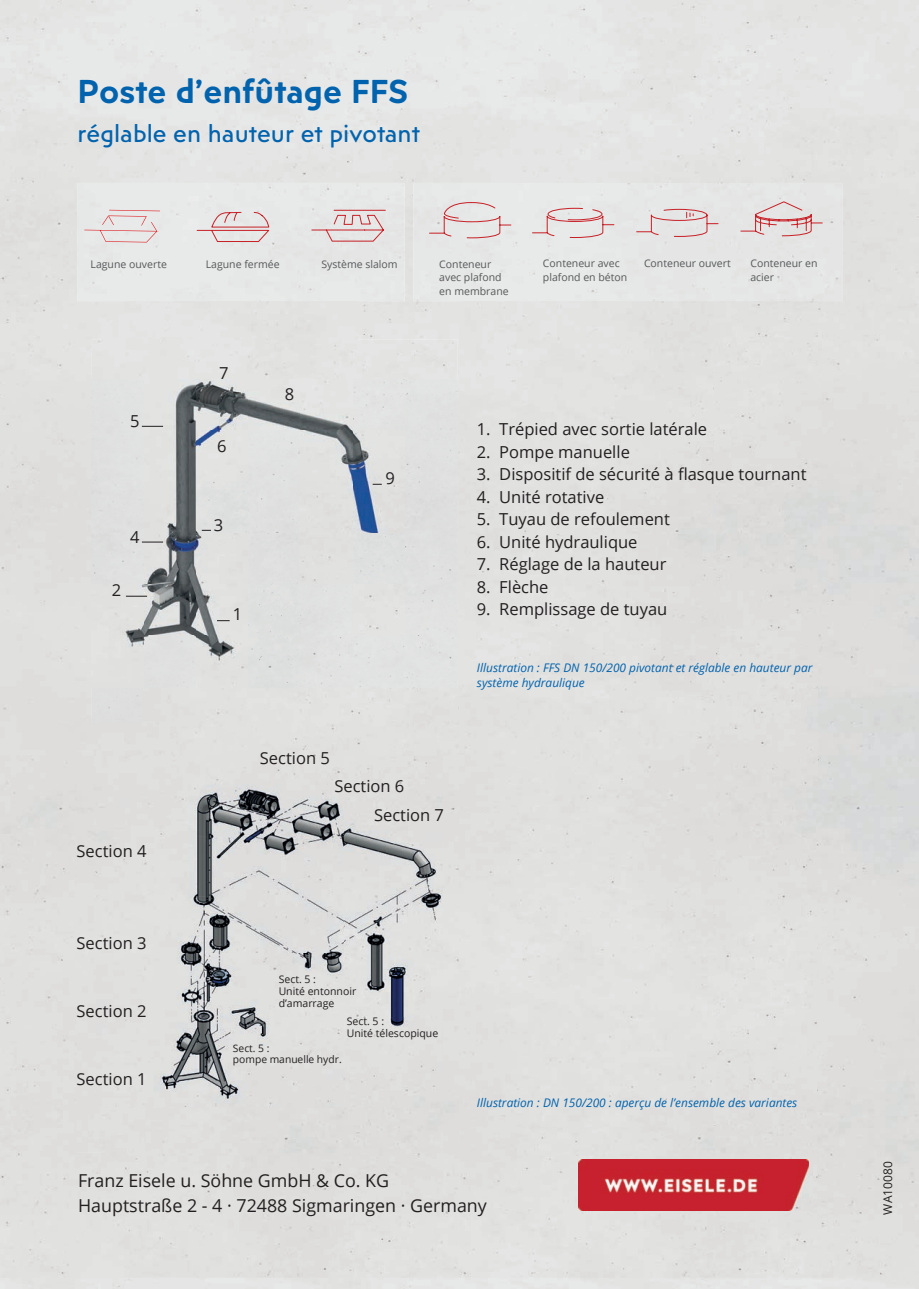
<style>
.page{position:relative;width:919px;height:1289px;background:#fff}
.page>*{position:absolute;margin:0;border:0;box-sizing:border-box;transform-origin:0 0}
.t1{font:600 33px "Posterama Text";color:#0163ae}
.t2{font:24px "Posterama Text";color:#0163ae}
.t3{font:17.85px/25.2px "Open Sans";color:#231f20}
.t4{font:16.5px/29.7px "Open Sans";color:#231f20}
.t5{font:12px "Open Sans";color:#231f20}
.t6{font:italic 11.85px/15px "Open Sans";color:#0163ae}
.t7{font:10.5px/13.5px "Open Sans";color:#57585a}
.t8{font:10.5px/12px "Open Sans";color:#231f20}
.t9{font:10.35px/11.7px "Open Sans";color:#231f20}
</style>
<div class="page">
<div style="left:357px;top:214px;width:102px;height:161px;background:#e3e3e2"></div>
<div style="left:459px;top:301px;width:358px;height:987px;background:#e0e0de"></div>
<img style="left:578px;top:1159px;width:230px;height:51px">
<div style="left:77px;top:183px;width:327px;height:118px;background:#e7e9e8"></div>
<div style="left:413px;top:183px;width:429px;height:118px;background:#e6e8e7"></div>
<svg style="left:196px;top:212px;width:74px;height:30px;background:#e2cfcf"></svg>
<svg style="left:532px;top:208px;width:82px;height:30px;background:#e3d4d3"></svg>
<svg style="left:636px;top:209px;width:82px;height:28px;background:#e1d3d2"></svg>
<svg style="left:740px;top:201px;width:82px;height:35px;background:#e0cccc"></svg>
<svg style="left:311px;top:210px;width:75px;height:32px;background:#e1cece"></svg>
<svg style="left:429px;top:202px;width:82px;height:36px;background:#e3d8d7"></svg>
<svg style="left:84px;top:215px;width:73px;height:27px;background:#e6dcdb"></svg>
<hr style="left:109px;top:210px;width:51px;height:1px;background:#e01e25">
<div style="left:77px;top:751px;width:52px;height:401px;background:#dedddc"></div>
<div style="left:129px;top:1106px;width:314px;height:46px;background:#dedddc"></div>
<img style="left:97px;top:751px;width:346px;height:355px">
<div style="left:92px;top:339px;width:365px;height:40px;background:#e3e3e2"></div>
<div style="left:92px;top:687px;width:52px;height:36px;background:#dddede"></div>
<div style="left:144px;top:687px;width:313px;height:36px;background:#e1e1e0"></div>
<img style="left:92px;top:379px;width:365px;height:308px">
<svg style="left:217px;top:620px;width:13px;height:1px"></svg>
<svg style="left:126px;top:596px;width:21px;height:1px"></svg>
<svg style="left:142px;top:541px;width:21px;height:1px"></svg>
<svg style="left:142px;top:426px;width:21px;height:1px"></svg>
<h1 class="t1" style="left:78px;top:69px;width:332px">Poste d’enfûtage FFS</h1>
<h2 class="t2" style="left:78px;top:118px;width:344px">réglable en hauteur et pivotant</h2>
<p class="t7" style="left:91px;top:257px;width:78px">Lagune ouverte</p>
<p class="t7" style="left:543px;top:256px;width:86px">Conteneur avec plafond en béton</p>
<p class="t7" style="left:206px;top:257px;width:75px">Lagune fermée</p>
<p class="t7" style="left:321px;top:257px;width:78px">Système slalom</p>
<p class="t7" style="left:644px;top:256px;width:88px">Conteneur ouvert</p>
<p class="t7" style="left:750px;top:256px;width:69px">Conteneur en acier</p>
<p class="t7" style="left:439px;top:257px;width:71px">Conteneur avec plafond en membrane</p>
<p class="t4" style="left:130px;top:405px;width:11px">5</p>
<p class="t4" style="left:130px;top:522px;width:11px">4</p>
<p class="t4" style="left:112px;top:575px;width:11px">2</p>
<p class="t4" style="left:77px;top:835px;width:71px">Section 4</p>
<p class="t4" style="left:77px;top:927px;width:71px">Section 3</p>
<p class="t4" style="left:77px;top:995px;width:71px">Section 2</p>
<p class="t4" style="left:77px;top:1063px;width:71px">Section 1</p>
<p class="t4" style="left:219px;top:357px;width:11px">7</p>
<p class="t4" style="left:217px;top:430px;width:11px">6</p>
<p class="t4" style="left:214px;top:510px;width:11px">3</p>
<p class="t4" style="left:233px;top:598px;width:11px">1</p>
<p class="t4" style="left:285px;top:378px;width:11px">8</p>
<p class="t4" style="left:385px;top:462px;width:11px">9</p>
<p class="t4" style="left:260px;top:742px;width:71px">Section 5</p>
<p class="t4" style="left:374px;top:770px;width:71px;text-indent:-40px">Section 6<br>Section 7</p>
<p class="t4" style="left:476px;top:414px;width:232px">1. Trépied avec sortie latérale</p>
<p class="t4" style="left:476px;top:436px;width:155px">2. Pompe manuelle</p>
<p class="t4" style="left:476px;top:459px;width:331px">3. Dispositif de sécurité à flasque tournant</p>
<p class="t4" style="left:476px;top:481px;width:129px">4. Unité rotative</p>
<p class="t4" style="left:476px;top:504px;width:194px">5. Tuyau de refoulement</p>
<p class="t4" style="left:476px;top:526px;width:162px">6. Unité hydraulique</p>
<p class="t4" style="left:476px;top:549px;width:191px">7. Réglage de la hauteur</p>
<p class="t4" style="left:476px;top:571px;width:73px">8. Flèche</p>
<p class="t4" style="left:476px;top:594px;width:192px">9. Remplissage de tuyau</p>
<p class="t6" style="left:477px;top:660px;width:337px">Illustration : FFS DN 150/200 pivotant et réglable en hauteur par système hydraulique</p>
<p class="t8" style="left:279px;top:972px;width:79px">Sect. 5 :<br>Unité entonnoir d’amarrage</p>
<p class="t8" style="left:347px;top:1015px;width:93px">Sect. 5 :<br>Unité télescopique</p>
<p class="t9" style="left:233px;top:1041px;width:110px">Sect. 5 :<br>pompe manuelle hydr.</p>
<p class="t6" style="left:477px;top:1094px;width:322px">Illustration : DN 150/200 : aperçu de l’ensemble des variantes</p>
<p class="t3" style="left:78px;top:1167px;width:410px">Franz Eisele u. Söhne GmbH &amp; Co. KG<br>Hauptstraße 2 - 4 · 72488 Sigmaringen · Germany</p>
<p class="t5" style="left:879px;top:1214px;width:55px;rotate:-90deg">WA10080</p>
</div>
